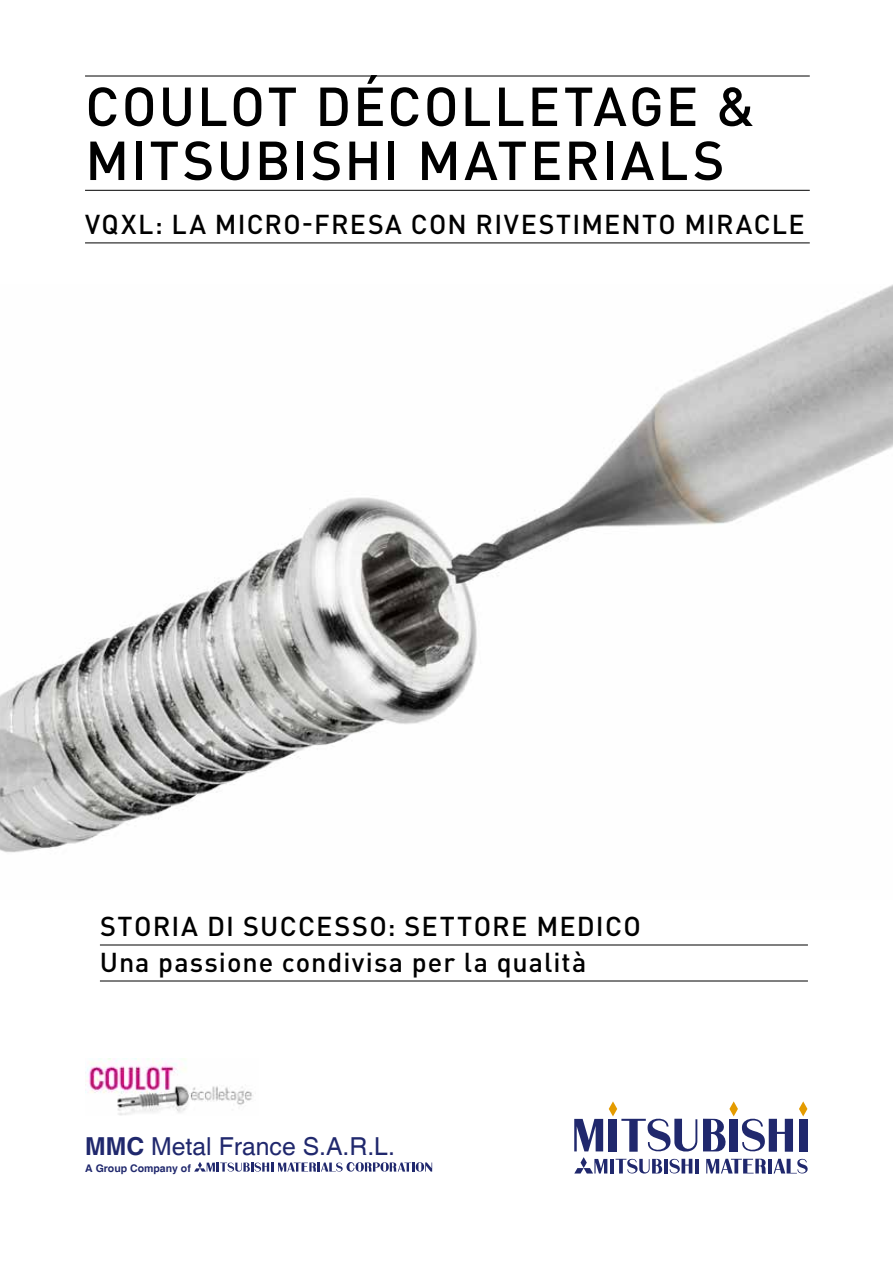
<style>
.page{position:relative;width:893px;height:1263px;background:#fff}
.page>*{position:absolute;margin:0;border:0;box-sizing:border-box;transform-origin:0 0}
.t1{font:500 54px/54px "DIN Pro";letter-spacing:.04em;color:#000}
.t2{font:500 27px/36px "DIN Pro";letter-spacing:.045em;color:#000}
.t3{font:24.75px "Helvetica";color:#20286d}
.t4{font:700 10.5px "Helvetica";color:#20286d}
.s1{font-weight:700}
</style>
<div class="page">
<img style="left:85px;top:1059px;width:168px;height:56px">
<hr style="left:695px;top:1159px;width:4px;height:14px;background:#20286d">
<svg style="left:703px;top:1101px;width:105px;height:73px"></svg>
<svg style="left:574px;top:1101px;width:123px;height:73px"></svg>
<svg style="left:194px;top:1162px;width:238px;height:10px"></svg>
<img style="left:0;top:285px;width:893px;height:568px">
<hr style="left:85px;top:76px;width:725px;height:1px;background:#000">
<hr style="left:85px;top:190px;width:725px;height:1px;background:#000">
<hr style="left:85px;top:243px;width:725px;height:1px;background:#000">
<hr style="left:100px;top:945px;width:708px;height:1px;background:#000">
<hr style="left:100px;top:981px;width:708px;height:1px;background:#000">
<h1 class="t1" style="left:85px;top:74px;width:671px">COULOT DÉCOLLETAGE &amp;<br>MITSUBISHI MATERIALS</h1>
<p class="t2" style="left:85px;top:203px;width:721px">VQXL: LA MICRO-FRESA CON RIVESTIMENTO MIRACLE</p>
<p class="t2" style="left:100px;top:905px;width:542px">STORIA DI SUCCESSO: SETTORE MEDICO<br>Una passione condivisa per la qualità</p>
<p class="t3" style="left:85px;top:1131px;width:311px"><span class="s1">MMC</span> Metal France S.A.R.L.</p>
<p class="t4" style="left:85px;top:1161px;width:107px">A Group Company of</p>
</div>
